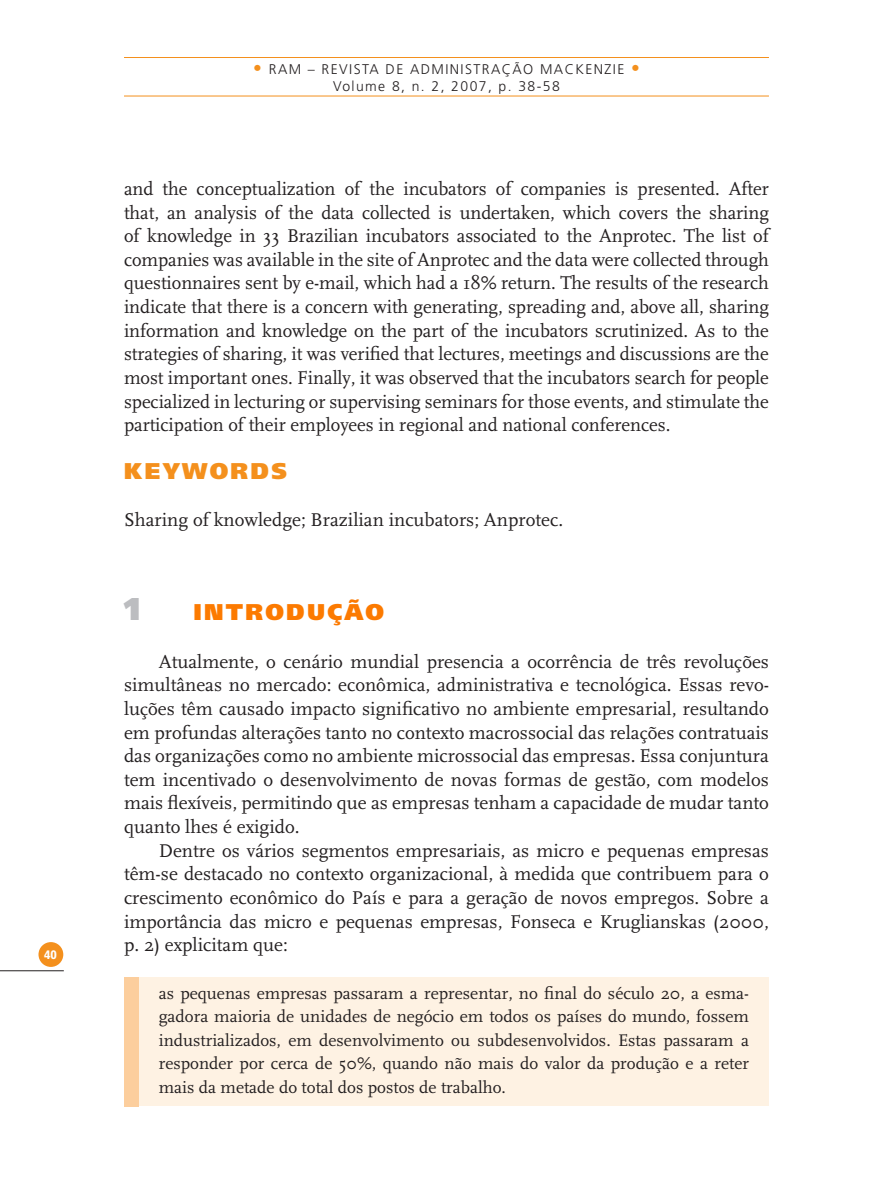
<style>
.page{position:relative;width:893px;height:1191px;background:#fff}
.page>*{position:absolute;margin:0;border:0;box-sizing:border-box;transform-origin:0 0}
._04_SUB_01{font:900 31.5px "Frutiger";color:#bcbdc0}
._04_SUB_01-2{font:900 22.75px "Frutiger";letter-spacing:.1em;color:#fc7a00}
._03_TÍTULO_RESUMO{font:900 22.75px "Frutiger";letter-spacing:.1em;color:#f4901d}
._02B_Abstract{font:19.25px/23.6px "FF Scala";letter-spacing:-.005em;color:#231f20;text-align:justify}
._01A_TEXTO{font:19.25px/23.6px "FF Scala";color:#231f20;text-align:justify}
._11_CITAÇÃO{font:17.5px/23.6px "FF Scala";color:#231f20;text-align:justify}
.t1{font:300 14px/17.5px "Frutiger";letter-spacing:.1em;color:#231f20}
._07AA_Texto_Tabela{font:900 condensed 12.25px "Frutiger";color:#fff}
.s1{font-size:17.5px;color:#f4901d}
</style>
<div class="page">
<div style="left:38px;top:942px;width:25px;height:25px;background:#f4901d;border-radius:50%"></div>
<hr style="left:0;top:970px;width:64px;height:1px;background:#231f20">
<hr style="left:124px;top:96px;width:645px;height:1px;background:#f4901d">
<hr style="left:124px;top:57px;width:645px;height:1px;background:#f4901d">
<div style="left:124px;top:977px;width:645px;height:129px;background:#fef2e3"></div>
<div style="left:124px;top:977px;width:14px;height:129px;background:#fcce9d"></div>
<p class="_07AA_Texto_Tabela" style="left:44px;top:947px;width:14px">40</p>
<p class="t1" style="left:253px;top:60px;width:27px"><span class="s1">•</span> RAM</p>
<p class="t1" style="left:333px;top:60px;width:308px;text-indent:-25px">– REVI STA DE ADMINISTRAÇÃO MAC KENZIE <span class="s1">•<br></span>VOLUME 8, N. 2, 2007, P. 38-58</p>
<p class="_02B_Abstract" style="left:124px;top:177px;width:646px">and the conceptualization of the incubators of companies is presented. After that, an analysis of the data collected is undertaken, which covers the sharing of knowledge in 33 Brazilian incubators associated to the Anprotec. The list of companies was available in the site of Anprotec and the data were collected through questionnaires sent by e-mail, which had a 18% return. The results of the research indicate that there is a concern with generating, spreading and, above all, sharing information and knowledge on the part of the incubators scrutinized. As to the strategies of sharing, it was verified that lectures, meetings and discussions are the most important ones. Finally, it was observed that the incubators search for people specialized in lecturing or supervising seminars for those events, and stimulate the participation of their employees in regional and national conferences.</p>
<p class="_03_TÍTULO_RESUMO" style="left:124px;top:457px;width:164px">KEYWORDS</p>
<p class="_02B_Abstract" style="left:124px;top:508px;width:441px">Sharing of knowledge; Brazilian incubators; Anprotec.</p>
<p class="_04_SUB_01" style="left:124px;top:590px;width:18px">1</p>
<p class="_04_SUB_01-2" style="left:193px;top:598px;width:192px">INTRODUÇÃO</p>
<p class="_01A_TEXTO" style="left:124px;top:650px;width:646px;text-indent:35px">Atualmente, o cenário mundial presencia a ocorrência de três revoluções simultâneas no mercado: econômica, administrativa e tecnológica. Essas revo&shy;luções têm causado impacto significativo no ambiente empresarial, resultando em profundas alterações tanto no contexto macrossocial das relações contratuais das organizações como no ambiente microssocial das empresas. Essa conjuntura tem incentivado o desenvolvimento de novas formas de gestão, com modelos mais flexíveis, permitindo que as empresas tenham a capacidade de mudar tanto quanto lhes é exigido.</p>
<p class="_01A_TEXTO" style="left:124px;top:839px;width:646px;text-indent:35px">Dentre os vários segmentos empresariais, as micro e pequenas empresas têm-se destacado no contexto organizacional, à medida que contribuem para o crescimento econômico do País e para a geração de novos empregos. Sobre a importância das micro e pequenas empresas, Fonseca e Kruglianskas (2000, p. 2) explicitam que:</p>
<p class="_11_CITAÇÃO" style="left:159px;top:981px;width:592px">as pequenas empresas passaram a representar, no final do século 20, a esma&shy;gadora maioria de unidades de negócio em todos os países do mundo, fossem industrializados, em desenvolvimento ou subdesenvolvidos. Estas passaram a responder por cerca de 50%, quando não mais do valor da produção e a reter mais da metade do total dos postos de trabalho.</p>
</div>
